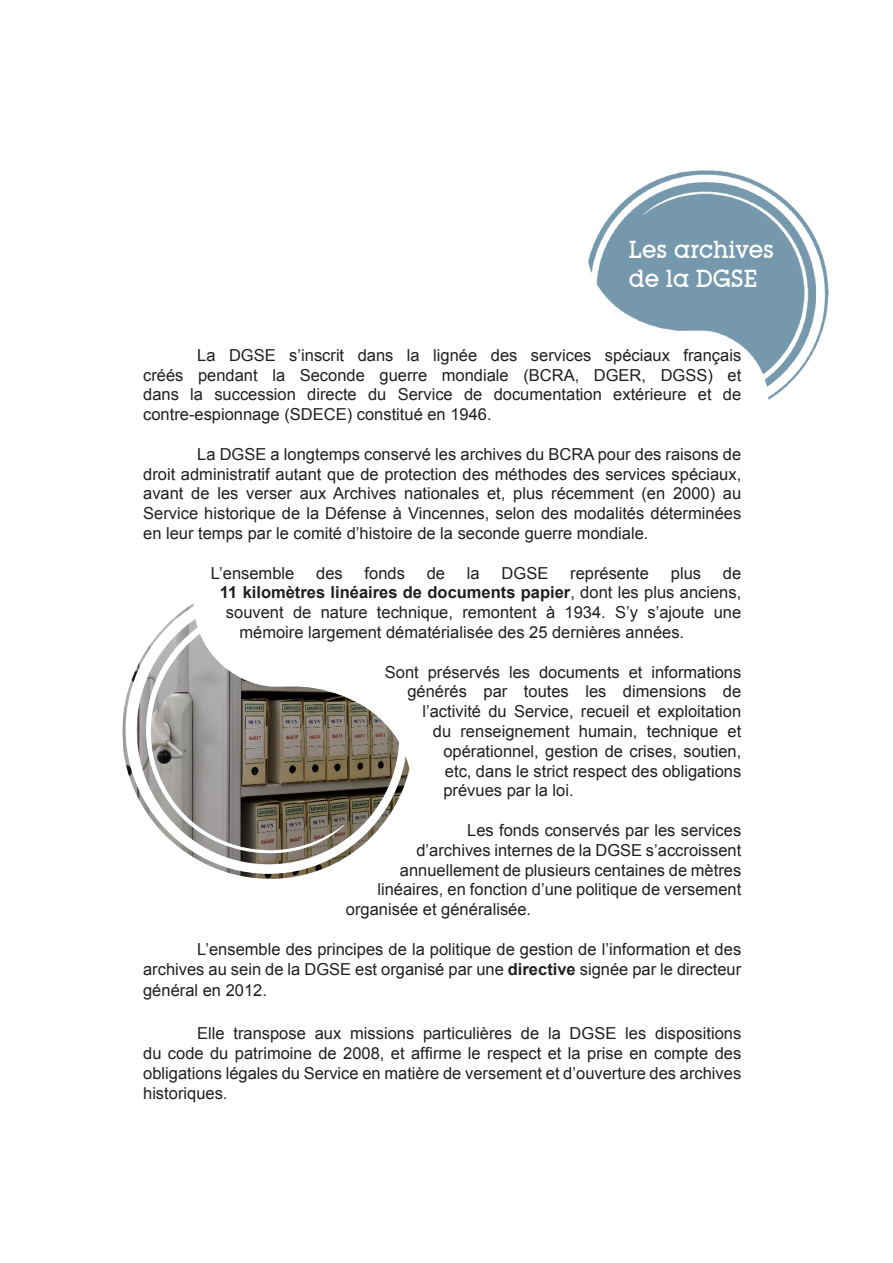
<style>
.page{position:relative;width:893px;height:1263px;background:#fff}
.page>*{position:absolute;margin:0;border:0;box-sizing:border-box;transform-origin:0 0}
.t1{font:500 24px/28.8px "Lubalin Graph IT Cby BT";color:#fff;scale:.95 1}
.t2{font:16.5px/19.8px "Arial";color:#231f20;text-align:justify}
.t3{font:700 16.5px "Arial";color:#231f20}
.s1{font-weight:400}
.s2{font-weight:700}
</style>
<div class="page">
<img style="left:122px;top:603px;width:287px;height:276px">
<img style="left:589px;top:170px;width:240px;height:229px">
<h1 class="t1" style="left:629px;top:235px;width:155px">Les archives de la DGSE</h1>
<p class="t2" style="left:143px;top:345px;width:600px;text-indent:54px">La DGSE s’inscrit dans la lignée des services spéciaux français créés pendant la Seconde guerre mondiale (BCRA, DGER, DGSS) et dans la succession directe du Service de documentation extérieure et de contre-espionnage (SDECE) constitué en 1946.</p>
<p class="t2" style="left:143px;top:444px;width:600px;text-indent:54px">La DGSE a longtemps conservé les archives du BCRA pour des raisons de droit administratif autant que de protection des méthodes des services spéciaux, avant de les verser aux Archives nationales et, plus récemment (en 2000) au Service historique de la Défense à Vincennes, selon des modalités déterminées en leur temps par le comité d’histoire de la seconde guerre mondiale.</p>
<p class="t2" style="left:211px;top:563px;width:85px">L’ensemble</p>
<p class="t2" style="left:316px;top:563px;width:28px">des</p>
<p class="t2" style="left:365px;top:563px;width:42px">fonds</p>
<p class="t2" style="left:427px;top:563px;width:20px">de</p>
<p class="t2" style="left:467px;top:563px;width:14px">la</p>
<p class="t2" style="left:502px;top:563px;width:48px">DGSE</p>
<p class="t2" style="left:570px;top:563px;width:80px">représente</p>
<p class="t2" style="left:671px;top:563px;width:32px">plus</p>
<p class="t2" style="left:723px;top:563px;width:20px">de</p>
<p class="t3" style="left:220px;top:581px;width:523px">11 kilomètres linéaires de documents papier<span class="s1">, dont les plus anciens,</span></p>
<p class="t2" style="left:226px;top:602px;width:517px">souvent de nature technique, remontent à 1934. S’y s’ajoute une</p>
<p class="t2" style="left:239px;top:622px;width:446px">mémoire largement dématérialisée des 25 dernières années.</p>
<p class="t2" style="left:385px;top:662px;width:358px">Sont préservés les documents et informations</p>
<p class="t2" style="left:407px;top:682px;width:335px">générés par toutes les dimensions de</p>
<p class="t2" style="left:422px;top:701px;width:320px">l’activité du Service, recueil et exploitation</p>
<p class="t2" style="left:433px;top:721px;width:310px">du renseignement humain, technique et</p>
<p class="t2" style="left:443px;top:741px;width:299px">opérationnel, gestion de crises, soutien,</p>
<p class="t2" style="left:445px;top:761px;width:298px">etc, dans le strict respect des obligations</p>
<p class="t2" style="left:443px;top:781px;width:132px">prévues par la loi.</p>
<p class="t2" style="left:467px;top:820px;width:276px">Les fonds conservés par les services</p>
<p class="t2" style="left:416px;top:840px;width:326px">d’archives internes de la DGSE s’accroissent</p>
<p class="t2" style="left:400px;top:860px;width:343px">annuellement de plusieurs centaines de mètres</p>
<p class="t2" style="left:377px;top:880px;width:365px">linéaires, en fonction d’une politique de versement</p>
<p class="t2" style="left:346px;top:899px;width:187px">organisée et généralisée.</p>
<p class="t2" style="left:143px;top:939px;width:600px;text-align:right">L’ensemble des principes de la politique de gestion de l’information et des archives au sein de la DGSE est organisé par une <span class="s2">directive</span> signée par le directeur</p>
<p class="t2" style="left:143px;top:980px;width:125px">général en 2012.</p>
<p class="t2" style="left:143px;top:1024px;width:600px;text-indent:54px">Elle transpose aux missions particulières de la DGSE les dispositions du code du patrimoine de 2008, et affirme le respect et la prise en compte des obligations légales du Service en matière de versement et d’ouverture des archives historiques.</p>
</div>
